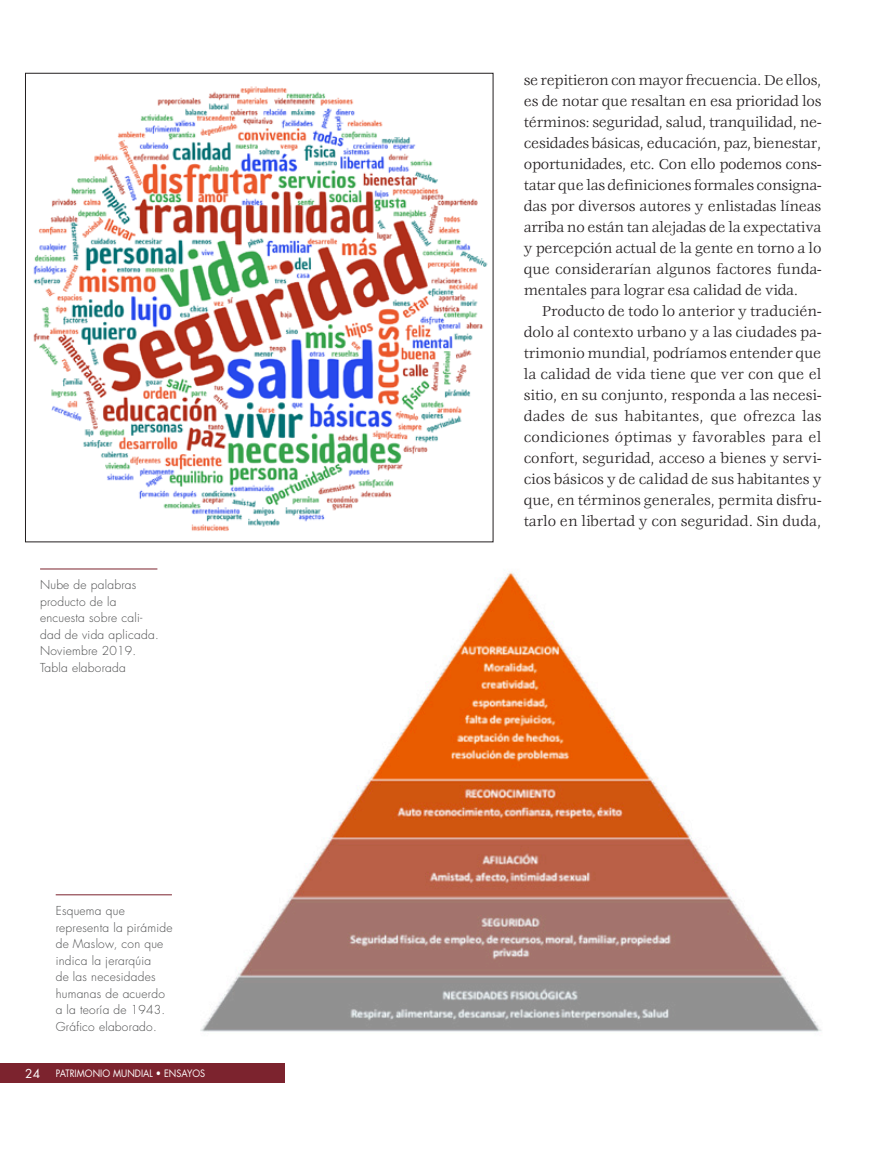
<style>
.page{position:relative;width:893px;height:1149px;background:#fff}
.page>*{position:absolute;margin:0;border:0;box-sizing:border-box;transform-origin:0 0}
.TEXTO_CON_SANGRIA{font:15.75px/21px "Veljovic";letter-spacing:-.005em;color:#231f20;text-align:justify}
.PIES_DE_FOTO{font:300 12px/16.5px "Futura";letter-spacing:.02em;color:#4b4c4d}
.t1{font:12px "Futura";color:#fff}
.t2{font:9.9px "Futura";letter-spacing:.005em;color:#fff;scale:.91 1}
</style>
<div class="page">
<div style="left:0;top:1063px;width:285px;height:19px;background:#7c232e"></div>
<img style="left:200px;top:572px;width:622px;height:460px">
<hr style="left:56px;top:894px;width:116px;height:1px;background:#7c232e">
<img style="left:33px;top:86px;width:455px;height:445px">
<hr style="left:40px;top:568px;width:117px;height:1px;background:#7c232e">
<p class="PIES_DE_FOTO" style="left:40px;top:576px;width:98px">Nube de palabras</p>
<p class="PIES_DE_FOTO" style="left:40px;top:593px;width:78px">producto de la</p>
<p class="PIES_DE_FOTO" style="left:40px;top:609px;width:120px">encuesta sobre cali&shy;dad de vida aplicada.</p>
<p class="PIES_DE_FOTO" style="left:40px;top:642px;width:98px">Noviembre 2019.<br>Tabla elaborada</p>
<p class="PIES_DE_FOTO" style="left:56px;top:902px;width:71px">Esquema que</p>
<p class="PIES_DE_FOTO" style="left:56px;top:919px;width:118px">representa la pirámide de Maslow, con que indica la jerarqúia<br>de las necesidades humanas de acuerdo a la teoría de 1943.<br>Gráfico elaborado.</p>
<p class="t1" style="left:25px;top:1064px;width:16px">24</p>
<p class="t2" style="left:56px;top:1066px;width:166px">PATRIMONIO MUNDIAL • ENSAYOS</p>
<p class="TEXTO_CON_SANGRIA" style="left:524px;top:70px;width:299px">se repitieron con mayor frecuencia. De ellos, es de notar que resaltan en esa prioridad los términos: seguridad, salud, tranquilidad, ne&shy;cesidades básicas, educación, paz, bienestar, oportunidades, etc. Con ello podemos cons&shy;tatar que las definiciones formales consigna&shy;das por diversos autores y enlistadas líneas arriba no están tan alejadas de la expectativa y percepción actual de la gente en torno a lo que considerarían algunos factores funda&shy;mentales para lograr esa calidad de vida.</p>
<p class="TEXTO_CON_SANGRIA" style="left:524px;top:301px;width:299px;text-indent:18px">Producto de todo lo anterior y traducién&shy;dolo al contexto urbano y a las ciudades pa&shy;trimonio mundial, podríamos entender que la calidad de vida tiene que ver con que el sitio, en su conjunto, responda a las necesi&shy;dades de sus habitantes, que ofrezca las condiciones óptimas y favorables para el confort, seguridad, acceso a bienes y servi&shy;cios básicos y de calidad de sus habitantes y que, en términos generales, permita disfru&shy;tarlo en libertad y con seguridad. Sin duda,</p>
</div>
